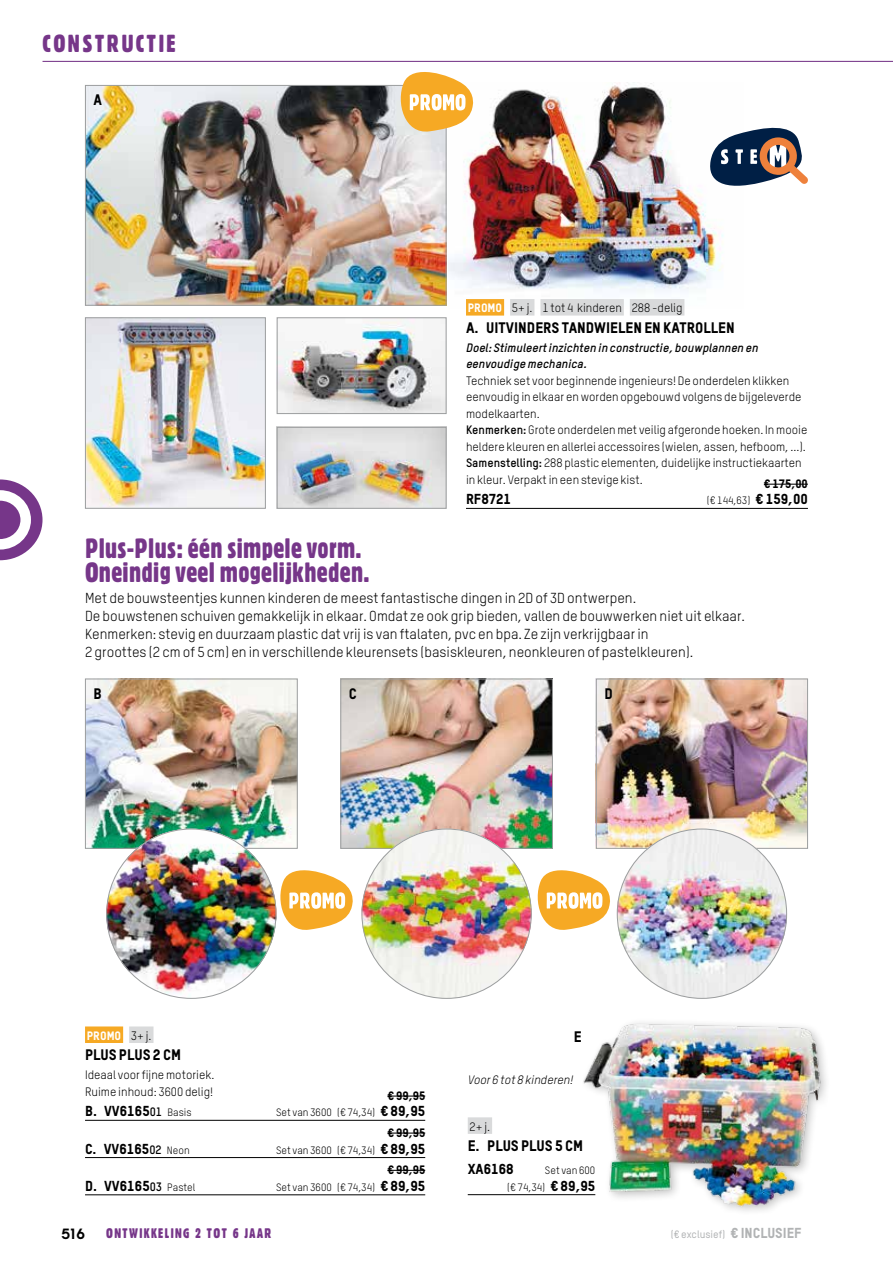
<style>
.page{position:relative;width:893px;height:1263px;background:#fff}
.page>*{position:absolute;margin:0;border:0;box-sizing:border-box;transform-origin:0 0}
.t1{font:27px/24px "Gothic 821 Condensed BT";letter-spacing:.01em;color:#763689}
.t2{font:24px "Gothic 821 Condensed BT";letter-spacing:.1em;color:#763689}
.t3{font:15px "TSTAR Headline";color:#000}
.t4{font:15px "Chalet Tokyo";color:#000}
.t5{font:14.25px/18px "TSTAR";color:#000}
.t6{font:14.25px "TSTAR Headline";color:#000}
.t7{font:13.5px "Gothic 821 Condensed BT";letter-spacing:.1em;color:#763689}
.t8{font:12px/16.5px "TSTAR";color:#000}
.t9{font:italic 700 12px/16.5px "TSTAR";color:#000}
.t10{font:12px "TSTAR Headline";color:#000}
.t11{font:italic 12px "TSTAR";color:#000}
.t12{font:12px "TSTAR Headline";color:#fff}
.t13{font:10.5px/16.5px "TSTAR";color:#000;text-align:right}
.t14{font:500 10.5px "TSTAR";color:#b1b3b4}
.s1{font-family:"TSTAR Headline";color:#fff}
.s2{font-weight:700}
.s3{font-family:"TSTAR Headline";font-size:14.25px}
.s4{font-family:"TSTAR";color:#000}
.s5{font-family:"TSTAR";font-weight:700;font-size:12px}
.s6{font-family:"TSTAR";font-size:10.5px}
.s7{font-family:"TSTAR Headline";font-weight:400;font-size:14.25px}
</style>
<div class="page">
<svg style="left:0;top:479px;width:43px;height:81px"></svg>
<hr style="left:43px;top:61px;width:850px;height:1px;background:#763689">
<img style="left:448px;top:83px;width:276px;height:225px">
<img style="left:87px;top:87px;width:357px;height:217px">
<div style="left:85px;top:85px;width:361px;height:221px;border:1px solid #9c9e9f"></div>
<div style="left:468px;top:1117px;width:24px;height:17px;background:#d9dadb"></div>
<hr style="left:468px;top:1194px;width:127px;height:1px;background:#000">
<img style="left:279px;top:429px;width:165px;height:78px">
<div style="left:277px;top:427px;width:169px;height:82px;border:1px solid #9c9e9f"></div>
<img style="left:87px;top:319px;width:177px;height:188px">
<div style="left:85px;top:317px;width:181px;height:192px;border:1px solid #9c9e9f"></div>
<img style="left:279px;top:319px;width:165px;height:93px">
<div style="left:277px;top:317px;width:169px;height:97px;border:1px solid #9c9e9f"></div>
<img style="left:87px;top:681px;width:209px;height:166px">
<div style="left:85px;top:679px;width:213px;height:170px;border:1px solid #9c9e9f"></div>
<img style="left:342px;top:681px;width:209px;height:166px">
<div style="left:340px;top:679px;width:213px;height:170px;border:1px solid #9c9e9f"></div>
<img style="left:598px;top:681px;width:208px;height:166px">
<div style="left:596px;top:679px;width:212px;height:170px;border:1px solid #9c9e9f"></div>
<img style="left:559px;top:995px;width:267px;height:216px">
<div style="left:466px;top:299px;width:38px;height:17px;background:#f6a924"></div>
<div style="left:510px;top:299px;width:24px;height:17px;background:#d9dadb"></div>
<div style="left:540px;top:299px;width:84px;height:17px;background:#d9dadb"></div>
<div style="left:630px;top:299px;width:54px;height:17px;background:#d9dadb"></div>
<hr style="left:466px;top:508px;width:342px;height:1px;background:#000">
<hr style="left:764px;top:484px;width:44px;height:1px;background:#000">
<svg style="left:401px;top:72px;width:72px;height:60px"></svg>
<svg style="left:280px;top:870px;width:73px;height:60px"></svg>
<svg style="left:538px;top:870px;width:72px;height:60px"></svg>
<svg style="left:710px;top:128px;width:98px;height:58px"></svg>
<img style="left:106px;top:829px;width:170px;height:170px;border-radius:85px">
<img style="left:362px;top:829px;width:170px;height:170px;border-radius:85px">
<img style="left:617px;top:829px;width:170px;height:170px;border-radius:85px">
<div style="left:85px;top:1026px;width:38px;height:17px;background:#f6a924"></div>
<div style="left:129px;top:1026px;width:24px;height:17px;background:#d9dadb"></div>
<hr style="left:85px;top:1120px;width:340px;height:1px;background:#000">
<hr style="left:85px;top:1157px;width:340px;height:1px;background:#000">
<hr style="left:85px;top:1194px;width:340px;height:1px;background:#000">
<hr style="left:387px;top:1095px;width:38px;height:1px;background:#000">
<hr style="left:387px;top:1132px;width:38px;height:1px;background:#000">
<hr style="left:387px;top:1170px;width:38px;height:1px;background:#000">
<h2 class="t2" style="left:43px;top:29px;width:135px">CONSTRUCTIE</h2>
<p class="t3" style="left:94px;top:90px;width:10px">A</p>
<h1 class="t1" style="left:85px;top:536px;width:286px">Plus-Plus: één simpele vorm.<br>Oneindig veel mogelijkheden.</h1>
<p class="t8" style="left:468px;top:300px;width:216px"><span class="s1">PROMO</span> 5+ j. 1 tot 4 kinderen 288 -delig</p>
<p class="t3" style="left:466px;top:318px;width:270px">A. UITVINDERS TANDWIELEN EN KATROLLEN</p>
<p class="t9" style="left:466px;top:339px;width:294px">Doel: Stimuleert inzichten in constructie, bouwplannen en eenvoudige mechanica.</p>
<p class="t8" style="left:466px;top:372px;width:343px">Techniek set voor beginnende ingenieurs! De onderdelen klikken eenvoudig in elkaar en worden opgebouwd volgens de bijgeleverde modelkaarten.<br><span class="s2">Kenmerken:</span> Grote onderdelen met veilig afgeronde hoeken. In mooie heldere kleuren en allerlei accessoires (wielen, assen, hefboom, ...).<br><span class="s2">Samenstelling:</span> 288 plastic elementen, duidelijke instructiekaarten in kleur. Verpakt in een stevige kist.</p>
<p class="t10" style="left:764px;top:476px;width:45px">€ 175,00</p>
<p class="t6" style="left:466px;top:490px;width:47px">RF8721</p>
<p class="t13" style="left:707px;top:492px;width:103px">(€ 144,63) <span class="s3">€ 159,00</span></p>
<p class="t5" style="left:85px;top:589px;width:661px">Met de bouwsteentjes kunnen kinderen de meest fantastische dingen in 2D of 3D ontwerpen.<br>De bouwstenen schuiven gemakkelijk in elkaar. Omdat ze ook grip bieden, vallen de bouwwerken niet uit elkaar.<br>Kenmerken: stevig en duurzaam plastic dat vrij is van ftalaten, pvc en bpa. Ze zijn verkrijgbaar in<br>2 groottes (2 cm of 5 cm) en in verschillende kleurensets (basiskleuren, neonkleuren of pastelkleuren).</p>
<p class="t3" style="left:94px;top:684px;width:10px">B</p>
<p class="t12" style="left:87px;top:1028px;width:66px">PROMO <span class="s4">3+ j.</span></p>
<p class="t3" style="left:85px;top:1046px;width:97px">PLUS PLUS 2 CM</p>
<p class="t8" style="left:85px;top:1066px;width:131px">Ideaal voor fijne motoriek.<br>Ruime inhoud: 3600 delig!</p>
<p class="t3" style="left:349px;top:684px;width:10px">C</p>
<p class="t3" style="left:604px;top:684px;width:10px">D</p>
<p class="t3" style="left:574px;top:1027px;width:9px">E</p>
<p class="t10" style="left:387px;top:1088px;width:39px">€ 99,95</p>
<p class="t11" style="left:468px;top:1072px;width:107px">Voor 6 tot 8 kinderen!</p>
<p class="t6" style="left:85px;top:1102px;width:108px">B. VV6165<span class="s5">01</span> <span class="s6">Basis</span></p>
<p class="t13" style="left:276px;top:1104px;width:151px">Set van 3600 (€ 74,34) <span class="s3">€ 89,95</span></p>
<p class="t10" style="left:387px;top:1125px;width:39px">€ 99,95</p>
<p class="t6" style="left:85px;top:1140px;width:106px">C. VV6165<span class="s5">02</span> <span class="s6">Neon</span></p>
<p class="t13" style="left:276px;top:1141px;width:151px">Set van 3600 (€ 74,34) <span class="s3">€ 89,95</span></p>
<p class="t10" style="left:387px;top:1162px;width:39px">€ 99,95</p>
<p class="t6" style="left:85px;top:1177px;width:112px">D. VV6165<span class="s5">03</span> <span class="s6">Pastel</span></p>
<p class="t13" style="left:276px;top:1179px;width:151px">Set van 3600 (€ 74,34) <span class="s3">€ 89,95</span></p>
<p class="t8" style="left:470px;top:1118px;width:22px">2+ j.</p>
<p class="t3" style="left:468px;top:1137px;width:117px">E. PLUS PLUS 5 CM</p>
<p class="t6" style="left:468px;top:1160px;width:48px">XA6168</p>
<p class="t13" style="left:507px;top:1162px;width:90px">Set van 600<br>(€ 74,34) <span class="s3">€ 89,95</span></p>
<p class="t4" style="left:61px;top:1224px;width:25px">516</p>
<p class="t7" style="left:106px;top:1225px;width:167px">ONTWIKKELING 2 TOT 6 JAAR</p>
<p class="t14" style="left:671px;top:1228px;width:132px">(€ exclusief) <span class="s7">€ INCLUSIEF</span></p>
</div>
